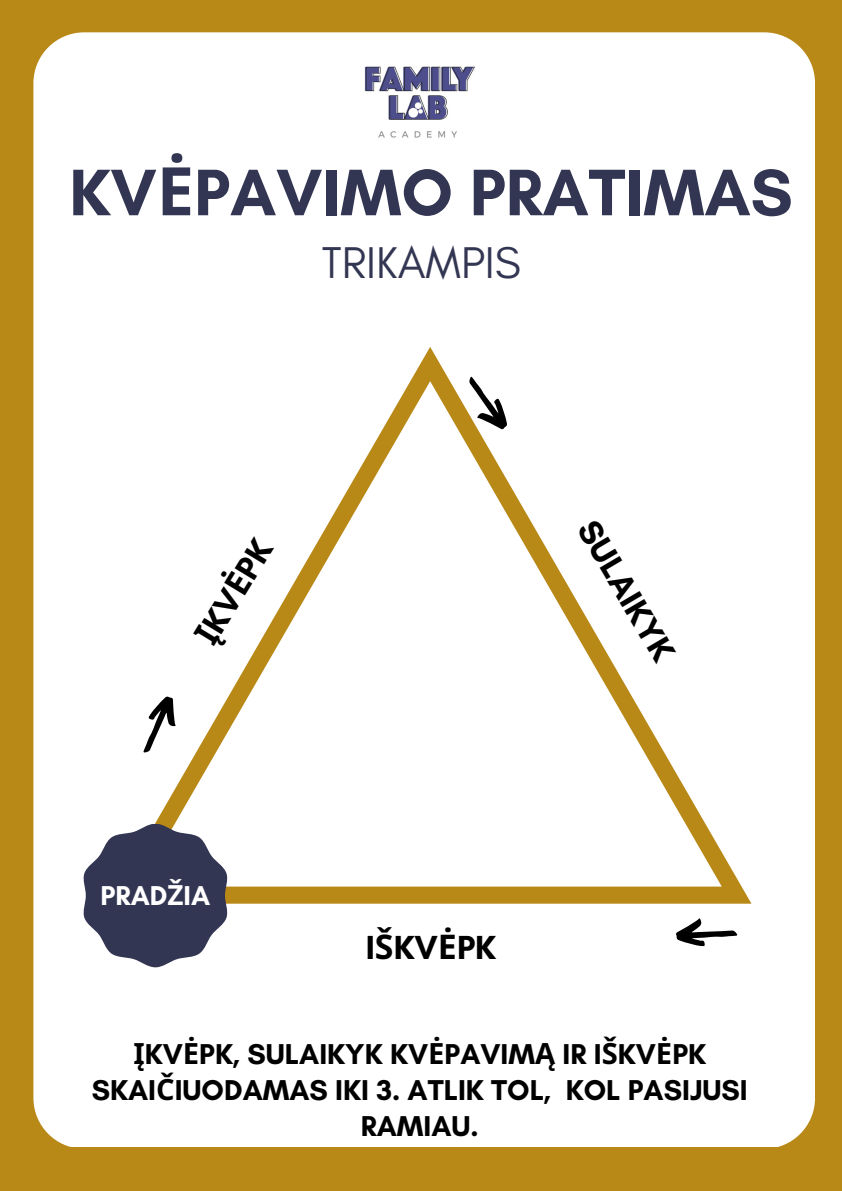
<style>
.page{position:relative;width:842px;height:1191px;background:#fff}
.page>*{position:absolute;margin:0;border:0;box-sizing:border-box;transform-origin:0 0}
.t1{font:700 66.9px "Glacial Indifference";color:#333652}
.t2{font:45.2px "Glacial Indifference";color:#333652}
.t3{font:700 33.9px "Glacial Indifference";color:#000}
.t4{font:700 29.2px/36px "Glacial Indifference";color:#000;text-align:center}
.t5{font:700 27.8px "Glacial Indifference";color:#fff}
.s1{font-family:"Noto Sans"}
</style>
<div class="page">
<div style="left:0;top:0;width:842px;height:1190px;background:#b88917"></div>
<div style="left:33px;top:32px;width:782px;height:1115px;background:#fff"></div>
<svg style="left:109px;top:347px;width:642px;height:556px;background:#f9f5eb"></svg>
<svg style="left:82px;top:823px;width:147px;height:144px;background:#67697d"></svg>
<svg style="left:133px;top:692px;width:54px;height:68px;background:#d5d5d5"></svg>
<svg style="left:457px;top:370px;width:56px;height:67px;background:#ccc6b6"></svg>
<svg style="left:676px;top:917px;width:62px;height:30px;background:#adadad"></svg>
<img style="left:357px;top:52px;width:126px;height:103px">
<h3 class="t1" style="left:69px;top:152px;width:725px">KV<span class="s1">Ė</span>PAVIMO PRATIMAS</h3>
<h3 class="t2" style="left:322px;top:235px;width:201px">TRIKAMPIS</h3>
<h2 class="t3" style="left:186px;top:630px;width:117px;rotate:-59deg"><span class="s1">Į</span>KV<span class="s1">Ė</span>PK</h2>
<p class="t5" style="left:101px;top:878px;width:111px">PRAD<span class="s1">Ž</span>IA</p>
<p class="t3" style="left:605px;top:512px;width:159px;rotate:60deg">SULAIKYK</p>
<p class="t3" style="left:366px;top:926px;width:132px">I<span class="s1">Š</span>KV<span class="s1">Ė</span>PK</p>
<p class="t4" style="left:92px;top:1035px;width:658px"><span class="s1">Į</span>KV<span class="s1">Ė</span>PK, SULAIKYK KV<span class="s1">Ė</span>PAVIM<span class="s1">Ą</span> IR I<span class="s1">Š</span>KV<span class="s1">Ė</span>PK<br>SKAI<span class="s1">Č</span>IUODAMAS IKI 3. ATLIK TOL, KOL PASIJUSI<br>RAMIAU.</p>
</div>
